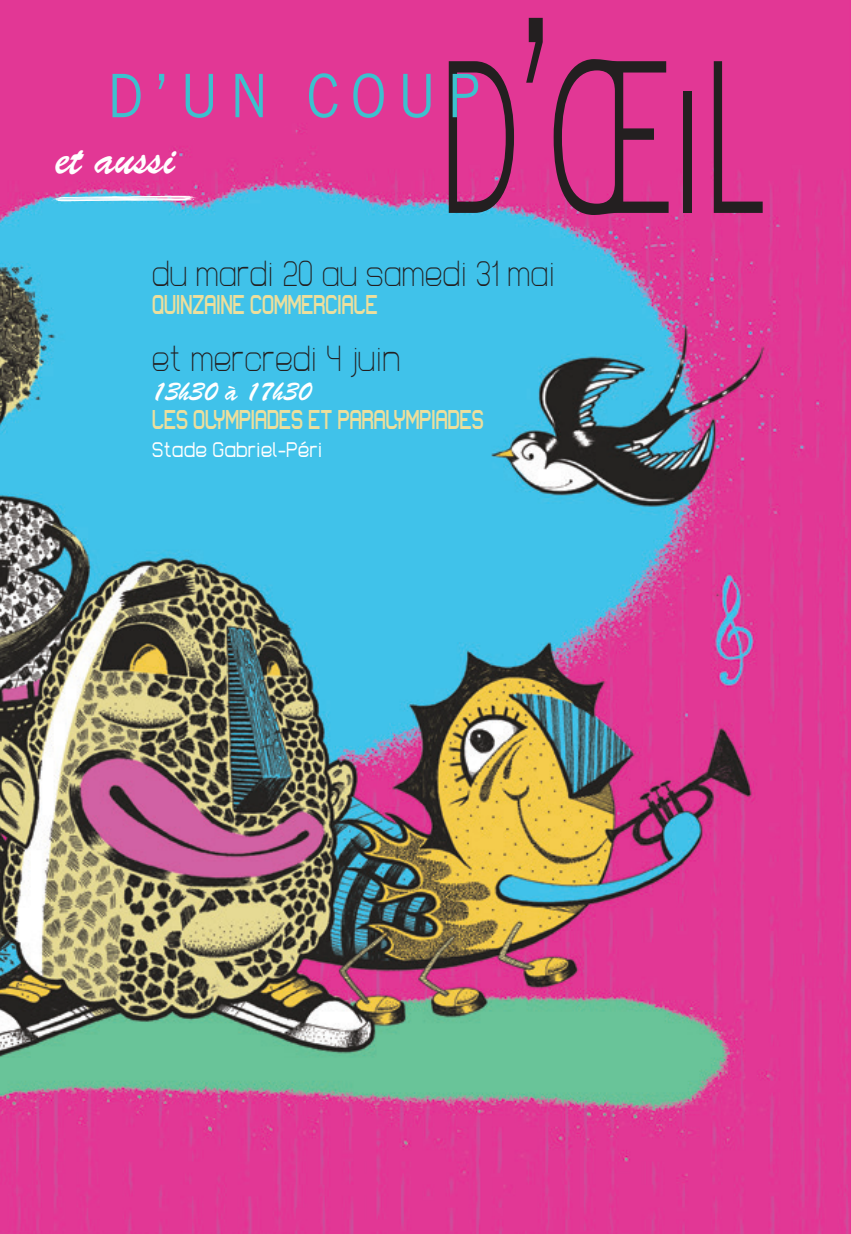
<style>
.page{position:relative;width:851px;height:1234px;background:#fff}
.page>*{position:absolute;margin:0;border:0;box-sizing:border-box;transform-origin:0 0}
.t1{font:300 210px "Trade Gothic";color:#231f20;scale:.6 1}
.t2{font:60px "Trade Gothic";color:#3cc1ce;scale:.9 1}
.t3{font:45px "Brush Script Std";color:#fff;scale:.9 1}
.t4{font:36px "Lastwaerklight";color:#231f20;scale:.8 1}
.t5{font:27px "Lastwaerkbold";letter-spacing:-.03em;color:#ecdf9d;scale:.75 1}
.t6{font:27px "Brush Script Std";color:#fff;scale:.9 1}
.t7{font:21px "Lastwaerkregular";color:#fff;scale:.9 1}
.s1{font-size:270px}
.s2{font-size:168px}
</style>
<div class="page">
<img style="left:0;top:0;width:850px;height:1233px">
<svg style="left:47px;top:196px;width:151px;height:6px"></svg>
<h1 class="t1" style="left:436px;top:13px;width:548px">D<span class="s1">’</span>œ<span class="s2">i</span>l</h1>
<h2 class="t2" style="left:107px;top:60px;width:408px">D ’UN C OUP</h2>
<h3 class="t3" style="left:56px;top:133px;width:134px">et aussi</h3>
<h3 class="t4" style="left:152px;top:250px;width:506px">du mardi 20 au samedi 31 mai</h3>
<p class="t5" style="left:152px;top:287px;width:303px">QUINZAINE COMMERCIALE</p>
<h3 class="t4" style="left:152px;top:336px;width:312px">et mercredi 4 juin</h3>
<p class="t6" style="left:152px;top:376px;width:179px">13h30 à 17h30</p>
<p class="t5" style="left:152px;top:402px;width:444px">LES OLYMPIADES ET PARALYMPIADES</p>
<p class="t7" style="left:152px;top:436px;width:191px">Stade Gabriel-Péri</p>
</div>
